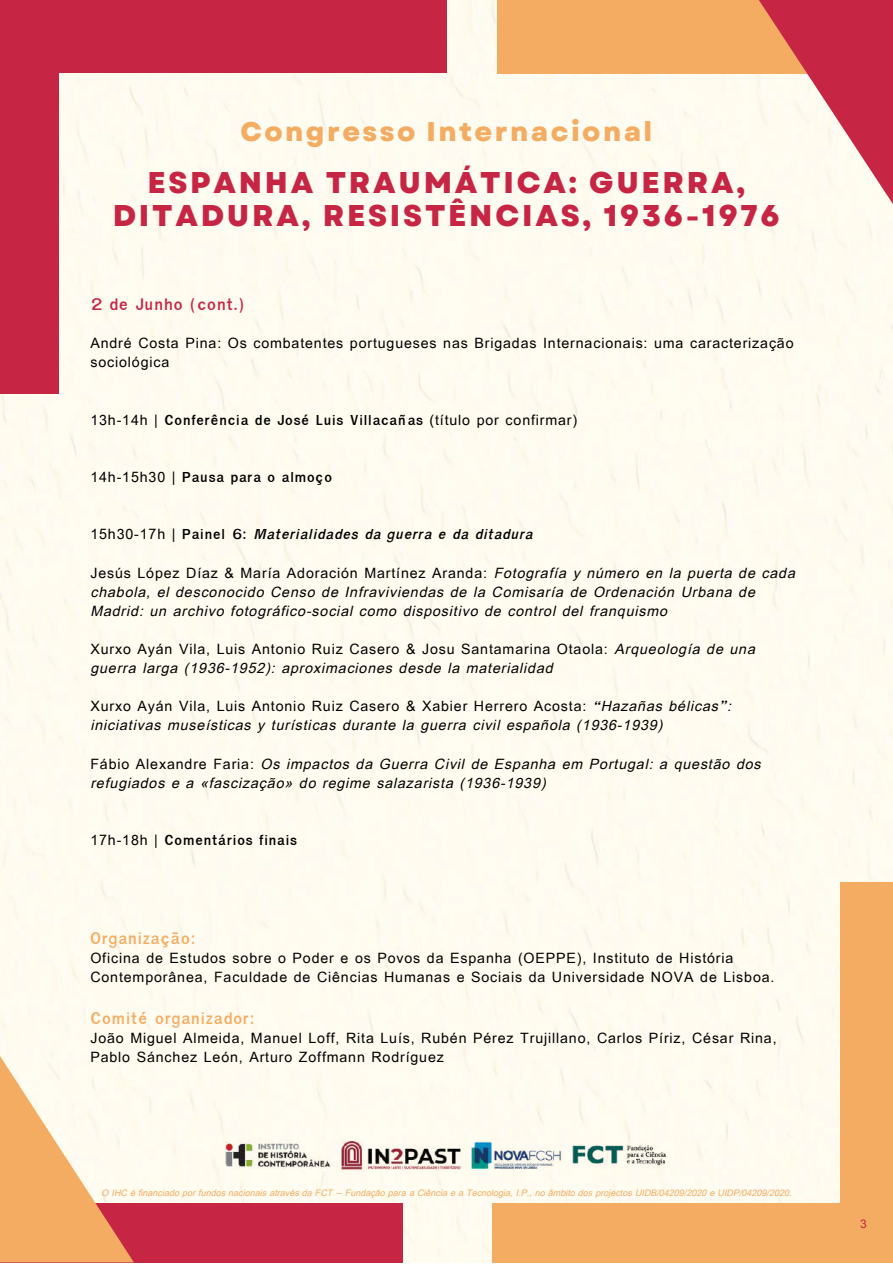
<style>
.page{position:relative;width:893px;height:1264px;background:#fff}
.page>*{position:absolute;margin:0;border:0;box-sizing:border-box;transform-origin:0 0}
.t1{font:800 30px/32.5px "Garet";letter-spacing:.09em;color:#c62644;text-align:center}
.t2{font:800 27px "Garet";letter-spacing:.09em;color:#f3ac61}
.t3{font:700 16.5px "Garuda";letter-spacing:.06em;color:#f3ac61}
.t4{font:700 16.5px "Garuda";letter-spacing:.06em;color:#c62644}
.t5{font:italic 14.25px/19px "Garuda";letter-spacing:.06em;color:#000}
.t6{font:14.25px/19px "Garuda";letter-spacing:.06em;color:#000}
.t7{font:700 14.25px "Garuda";letter-spacing:.06em;color:#000}
.t8{font:italic 700 14.25px "Garuda";letter-spacing:.06em;color:#000}
.t9{font:12px "Garuda";color:#c62644}
.t10{font:italic 9px "Garuda";color:#f3ac61}
.s1{font-weight:400}
.s2{font-weight:400;font-style:normal}
.s3{font-style:normal}
</style>
<div class="page">
<div style="left:0;top:0;width:892px;height:1262px;background:#fffbf0"></div>
<div style="left:496px;top:0;width:396px;height:73px;background:#f3ac61"></div>
<div style="left:491px;top:1203px;width:401px;height:59px;background:#f3ac61"></div>
<div style="left:0;top:1203px;width:402px;height:59px;background:#c62644"></div>
<div style="left:840px;top:881px;width:52px;height:381px;background:#f3ac61"></div>
<div style="left:0;top:67px;width:58px;height:327px;background:#c62644"></div>
<div style="left:0;top:0;width:447px;height:73px;background:#c62644"></div>
<svg style="left:758px;top:0;width:134px;height:204px"></svg>
<svg style="left:0;top:1055px;width:134px;height:206px;fill:#f3ac61"></svg>
<img style="left:214px;top:1122px;width:463px;height:64px">
<h2 class="t2" style="left:240px;top:112px;width:413px">Congresso Internacional</h2>
<h1 class="t1" style="left:113px;top:167px;width:668px">ESPANHA TRAUMÁTICA: GUERRA,<br>DITADURA, RESISTÊNCIAS, 1936-1976</h1>
<p class="t4" style="left:90px;top:294px;width:156px">2 de Junho (cont.)</p>
<p class="t6" style="left:90px;top:334px;width:704px">André Costa Pina: Os combatentes portugueses nas Brigadas Internacionais: uma caracterização sociológica</p>
<p class="t7" style="left:90px;top:411px;width:488px"><span class="s1">13h-14h |</span> Conferência de José Luis Villacañas <span class="s1">(título por confirmar)</span></p>
<p class="t7" style="left:90px;top:468px;width:243px"><span class="s1">14h-15h30 |</span> Pausa para o almoço</p>
<p class="t8" style="left:90px;top:526px;width:443px"><span class="s2">15h30-17h |</span> <span class="s3">Painel 6:</span> Materialidades da guerra e da ditadura</p>
<p class="t5" style="left:90px;top:563px;width:706px"><span class="s3">Jesús López Díaz &amp; María Adoración Martínez Aranda:</span> Fotografía y número en la puerta de cada chabola, el desconocido Censo de Infraviviendas de la Comisaría de Ordenación Urbana de<br>Madrid: un archivo fotográfico-social como dispositivo de control del franquismo</p>
<p class="t5" style="left:90px;top:639px;width:666px"><span class="s3">Xurxo Ayán Vila, Luis Antonio Ruiz Casero &amp; Josu Santamarina Otaola:</span> Arqueología de una guerra larga (1936-1952): aproximaciones desde la materialidad</p>
<p class="t5" style="left:90px;top:697px;width:642px"><span class="s3">Xurxo Ayán Vila, Luis Antonio Ruiz Casero &amp; Xabier Herrero Acosta:</span> “Hazañas bélicas”: iniciativas museísticas y turísticas durante la guerra civil española (1936-1939)</p>
<p class="t5" style="left:90px;top:754px;width:671px"><span class="s3">Fábio Alexandre Faria:</span> Os impactos da Guerra Civil de Espanha em Portugal: a questão dos refugiados e a «fascização» do regime salazarista (1936-1939)</p>
<p class="t7" style="left:90px;top:832px;width:208px"><span class="s1">17h-18h |</span> Comentários finais</p>
<p class="t3" style="left:90px;top:928px;width:107px">Organização:</p>
<p class="t6" style="left:90px;top:948px;width:685px">Oficina de Estudos sobre o Poder e os Povos da Espanha (OEPPE), Instituto de História<br>Contemporânea, Faculdade de Ciências Humanas e Sociais da Universidade NOVA de Lisboa.</p>
<p class="t3" style="left:90px;top:1008px;width:166px">Comité organizador:</p>
<p class="t6" style="left:90px;top:1028px;width:687px">João Miguel Almeida, Manuel Loff, Rita Luís, Rubén Pérez Trujillano, Carlos Píriz, César Rina,<br>Pablo Sánchez León, Arturo Zoffmann Rodríguez</p>
<p class="t10" style="left:101px;top:1187px;width:691px">O IHC é financiado por fundos nacionais através da FCT — Fundação para a Ciência e a Tecnologia, I.P., no âmbito dos projectos UIDB/04209/2020 e UIDP/04209/2020.</p>
<p class="t9" style="left:859px;top:1216px;width:8px">3</p>
</div>
